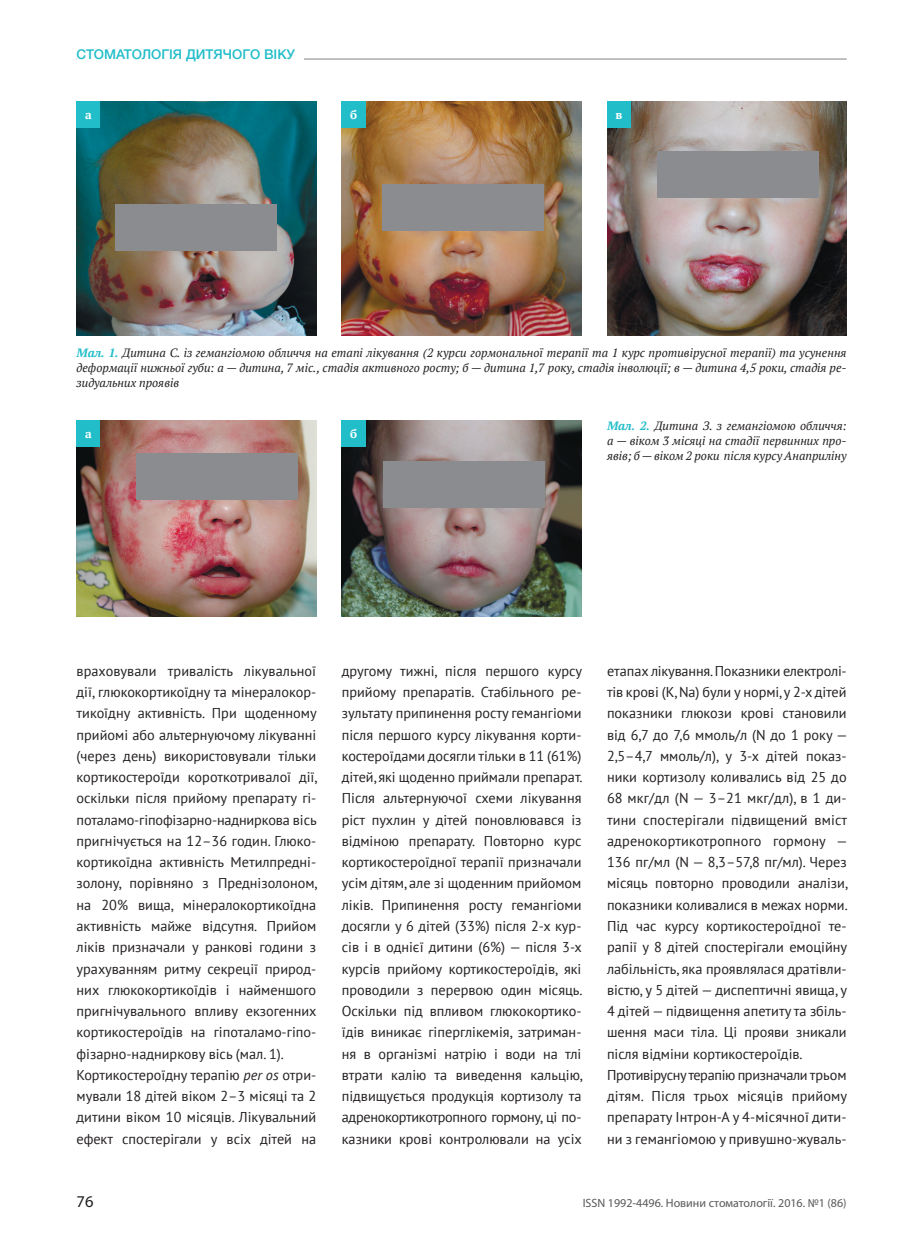
<style>
.page{position:relative;width:902px;height:1259px;background:#fff}
.page>*{position:absolute;margin:0;border:0;box-sizing:border-box;transform-origin:0 0}
.t1{font:16.5px "Myriad Pro";color:#231f20}
._08_Текст{font:14.25px/21.3px "PT Sans";color:#231f20;text-align:justify}
.t2{font:500 13.5px "Helvetica Neue LTW1 G";color:#21bdc9}
.МАЛЮНОК{font:italic 12px/15px "PT Serif";color:#231f20;text-align:justify}
.t3{font:12px "Myriad Pro";color:#57585a}
.МАЛЮНОК-2{font:700 12px "PT Serif";color:#fff}
.s1{font-weight:700;color:#21bdc9}
.s2{font-style:italic}
</style>
<div class="page">
<hr style="left:77px;top:59px;width:769px;height:1px;background:#808285">
<div style="left:77px;top:40px;width:226px;height:27px;background:#fff"></div>
<img style="left:77px;top:102px;width:239px;height:233px">
<img style="left:342px;top:102px;width:239px;height:233px">
<img style="left:607px;top:102px;width:239px;height:233px">
<div style="left:77px;top:102px;width:23px;height:26px;background:#21bdc9"></div>
<div style="left:342px;top:102px;width:24px;height:26px;background:#21bdc9"></div>
<div style="left:607px;top:102px;width:23px;height:26px;background:#21bdc9"></div>
<img style="left:77px;top:420px;width:239px;height:196px">
<img style="left:342px;top:420px;width:239px;height:196px">
<div style="left:77px;top:420px;width:23px;height:27px;background:#21bdc9"></div>
<div style="left:342px;top:420px;width:24px;height:27px;background:#21bdc9"></div>
<div style="left:656px;top:151px;width:162px;height:47px;background:#8a8c8f"></div>
<div style="left:382px;top:184px;width:161px;height:47px;background:#8a8c8f"></div>
<div style="left:116px;top:204px;width:161px;height:46px;background:#8a8c8f"></div>
<div style="left:136px;top:453px;width:162px;height:47px;background:#8a8c8f"></div>
<div style="left:383px;top:461px;width:161px;height:47px;background:#8a8c8f"></div>
<p class="t2" style="left:77px;top:46px;width:220px">СТОМАТОЛОГІЯ ДИТЯЧОГО ВІКУ</p>
<p class="МАЛЮНОК-2" style="left:85px;top:107px;width:8px">а</p>
<p class="МАЛЮНОК-2" style="left:350px;top:107px;width:9px">б</p>
<p class="МАЛЮНОК-2" style="left:615px;top:107px;width:8px">в</p>
<p class="МАЛЮНОК" style="left:77px;top:345px;width:771px"><span class="s1">Мал. 1.</span> Дитина С. із гемангіомою обличчя на етапі лікування (2 курси гормональної терапії та 1 курс противірусної терапії) та усунення деформації нижньої губи: а — дитина, 7 міс., стадія активного росту; б — дитина 1,7 року, стадія інволюції; в — дитина 4,5 роки, стадія ре&shy;зидуальних проявів</p>
<p class="МАЛЮНОК-2" style="left:85px;top:426px;width:8px">а</p>
<p class="МАЛЮНОК-2" style="left:350px;top:426px;width:9px">б</p>
<p class="МАЛЮНОК" style="left:607px;top:418px;width:241px"><span class="s1">Мал. 2.</span> Дитина З. з гемангіомою обличчя: а — віком 3 місяці на стадії первинних про&shy;явів; б — віком 2 роки після курсу Анаприліну</p>
<p class="_08_Текст" style="left:77px;top:660px;width:242px">враховували тривалість лікувальної дії, глюкокортикоїдну та мінералокор&shy;тикоїдну активність. При щоденному прийомі або альтернуючому лікуванні (через день) використовували тільки кортикостероїди короткотривалої дії, оскільки після прийому препарату гі&shy;поталамо-гіпофізарно-надниркова вісь пригнічується на 12–36 годин. Глюко&shy;кортикоїдна активність Метилпредні&shy;золону, порівняно з Преднізолоном, на 20% вища, мінералокортикоїдна активність майже відсутня. Прийом ліків призначали у ранкові години з урахуванням ритму секреції природ&shy;них глюкокортикоїдів і найменшого пригнічувального впливу екзогенних кортикостероїдів на гіпоталамо-гіпо&shy;фізарно-надниркову вісь (мал. 1).</p>
<p class="_08_Текст" style="left:77px;top:1064px;width:241px">Кортикостероїдну терапію <span class="s2">per os</span> отри&shy;мували 18 дітей віком 2–3 місяці та 2 дитини віком 10 місяців. Лікувальний ефект спостерігали у всіх дітей на</p>
<p class="_08_Текст" style="left:342px;top:660px;width:242px">другому тижні, після першого курсу прийому препаратів. Стабільного ре&shy;зультату припинення росту гемангіоми після першого курсу лікування корти&shy;костероїдами досягли тільки в 11 (61%) дітей, які щоденно приймали препарат.<br>Після альтернуючої схеми лікування ріст пухлин у дітей поновлювався із відміною препарату. Повторно курс кортикостероїдної терапії призначали усім дітям, але зі щоденним прийомом ліків. Припинення росту гемангіоми досягли у 6 дітей (33%) після 2-х кур&shy;сів і в однієї дитини (6%) — після 3-х курсів прийому кортикостероїдів, які проводили з перервою один місяць.<br>Оскільки під впливом глюкокортико&shy;їдів виникає гіперглікемія, затриман&shy;ня в організмі натрію і води на тлі втрати калію та виведення кальцію, підвищується продукція кортизолу та адренокортикотропного гормону, ці по&shy;казники крові контролювали на усіх</p>
<p class="_08_Текст" style="left:607px;top:660px;width:242px">етапах лікування. Показники електролі&shy;тів крові (К, Na) були у нормі, у 2-х дітей показники глюкози крові становили від 6,7 до 7,6 ммоль/л (N до 1 року — 2,5–4,7 ммоль/л), у 3-х дітей показ&shy;ники кортизолу коливались від 25 до 68 мкг/дл (N — 3–21 мкг/дл), в 1 ди&shy;тини спостерігали підвищений вміст адренокортикотропного гормону — 136 пг/мл (N — 8,3–57,8 пг/мл). Через місяць повторно проводили аналізи, показники коливалися в межах норми.<br>Під час курсу кортикостероїдної те&shy;рапії у 8 дітей спостерігали емоційну лабільність, яка проявлялася дратівли&shy;вістю, у 5 дітей — диспептичні явища, у 4 дітей — підвищення апетиту та збіль&shy;шення маси тіла. Ці прояви зникали після відміни кортикостероїдів.</p>
<p class="_08_Текст" style="left:607px;top:1064px;width:242px">Противірусну терапію призначали трьом дітям. Після трьох місяців прийому препарату Інтрон-А у 4-місячної дити&shy;ни з гемангіомою у привушно-жуваль-</p>
<p class="t1" style="left:77px;top:1191px;width:18px">76</p>
<p class="t3" style="left:582px;top:1196px;width:265px">ISSN 1992-4496. Новини стоматології. 2016. №1 (86)</p>
</div>
